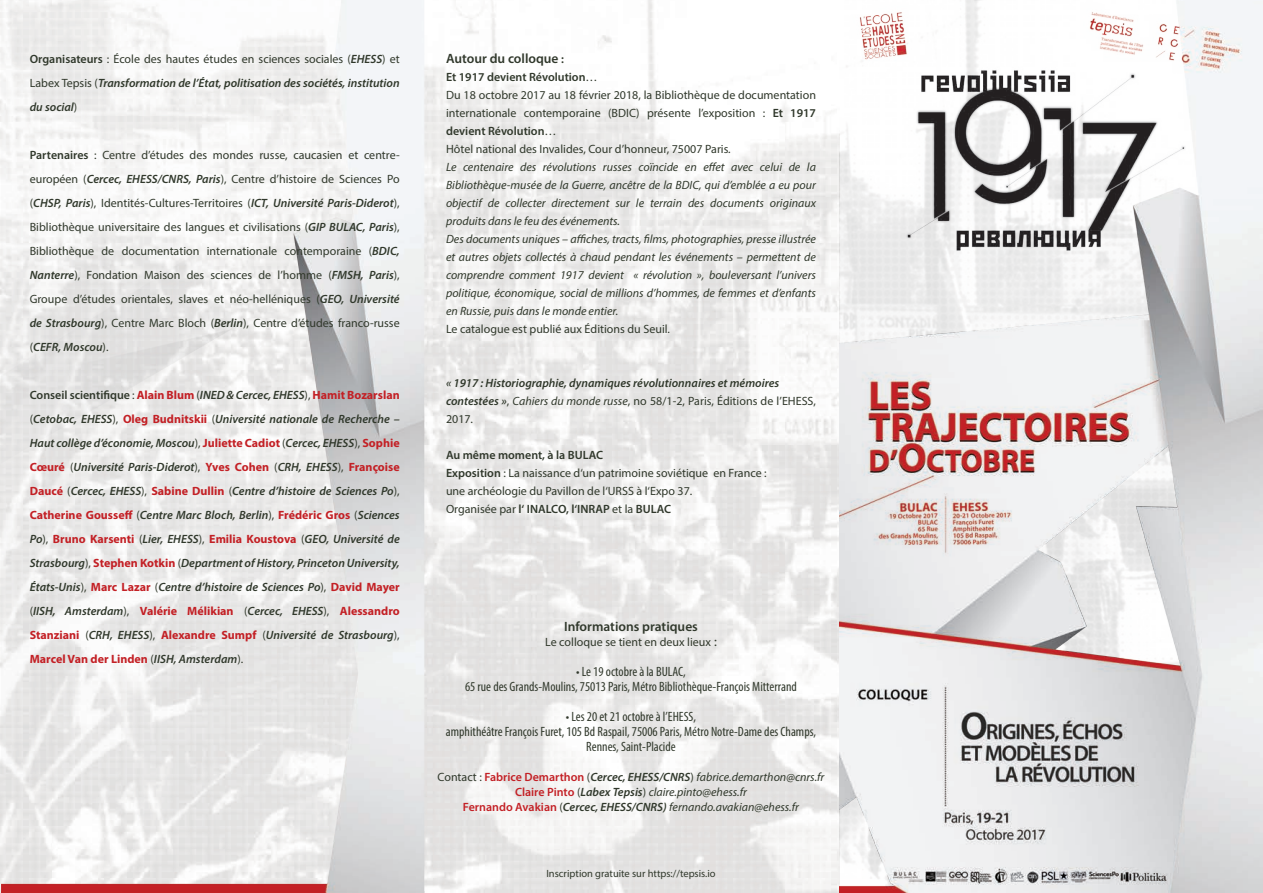
<style>
.page{position:relative;width:1263px;height:893px;background:#fff}
.page>*{position:absolute;margin:0;border:0;box-sizing:border-box;transform-origin:0 0}
.t1{font:condensed 13.5px/15px "Myriad Pro";color:#30382b;text-align:center}
.t2{font:600 13.5px "Myriad Pro";color:#30382b}
.t3{font:12px/24px "Myriad Pro";color:#30382b;text-align:justify}
.t4{font:italic 600 12px/24px "Myriad Pro";color:#30382b;text-align:justify}
.t5{font:italic 12px/18px "Myriad Pro";color:#30382b;text-align:justify}
.t6{font:600 12px "Myriad Pro";color:#30382b}
.t7{font:10.5px "Myriad Pro";color:#30382b}
.s1{font-style:normal}
.s2{font-weight:400;font-style:normal}
.s3{font-weight:600}
.s4{font-weight:600;font-style:italic}
.s5{font-weight:700;font-style:normal;color:#c32025}
.s6{font-size:12px}
.s7{font-weight:400}
.s8{font-style:italic}
.s9{font-size:13.5px}
.s10{font-weight:600;font-style:normal;color:#c32025}
</style>
<div class="page">
<img style="left:0;top:0;width:1263px;height:893px">
<img style="left:1px;top:0;width:424px;height:893px">
<img style="left:845px;top:0;width:417px;height:1px">
<p class="t4" style="left:30px;top:47px;width:371px"><span class="s1">Organisateurs</span> <span class="s2">: École des hautes études en sciences sociales (</span>EHESS<span class="s2">) et Labex Tepsis (</span>Transformation de l’État, politisation des sociétés, institution du social<span class="s2">)</span></p>
<p class="t3" style="left:30px;top:143px;width:371px"><span class="s3">Partenaires</span> : Centre d’études des mondes russe, caucasien et centre&shy;européen (<span class="s4">Cercec, EHESS/CNRS, Paris</span>), Centre d’histoire de Sciences Po (<span class="s4">CHSP, Paris</span>), Identités-Cultures-Territoires (<span class="s4">ICT, Université Paris-Diderot</span>), Bibliothèque universitaire des langues et civilisations (<span class="s4">GIP BULAC, Paris</span>), Bibliothèque de documentation internationale contemporaine (<span class="s4">BDIC, Nanterre</span>), Fondation Maison des sciences de l’homme (<span class="s4">FMSH, Paris</span>), Groupe d’études orientales, slaves et néo-helléniques (<span class="s4">GEO, Université de Strasbourg</span>), Centre Marc Bloch (<span class="s4">Berlin</span>), Centre d’études franco-russe (<span class="s4">CEFR, Moscou</span>).</p>
<p class="t4" style="left:30px;top:383px;width:371px"><span class="s1">Conseil scientifique</span> <span class="s2">:</span> <span class="s5">Alain Blum</span> <span class="s2">(</span>INED &amp; Cercec, EHESS<span class="s2">),</span> <span class="s5">Hamit Bozarslan </span><span class="s2">(</span>Cetobac, EHESS<span class="s2">),</span> <span class="s5">Oleg Budnitskii</span> <span class="s2">(</span>Université nationale de Recherche – Haut collège d’économie, Moscou<span class="s2">),</span> <span class="s5">Juliette Cadiot</span> <span class="s2">(</span>Cercec, EHESS<span class="s2">),</span> <span class="s5">Sophie Cœuré</span> <span class="s2">(</span>Université Paris-Diderot<span class="s2">),</span> <span class="s5">Yves Cohen</span> <span class="s2">(</span>CRH, EHESS<span class="s2">),</span> <span class="s5">Françoise Daucé</span> <span class="s2">(</span>Cercec, EHESS<span class="s2">),</span> <span class="s5">Sabine Dullin</span> <span class="s2">(</span>Centre d’histoire de Sciences Po<span class="s2">), </span><span class="s5">Catherine Gousseff</span> <span class="s2">(</span>Centre Marc Bloch, Berlin<span class="s2">),</span> <span class="s5">Frédéric Gros</span> <span class="s2">(</span>Sciences Po<span class="s2">),</span> <span class="s5">Bruno Karsenti</span> <span class="s2">(</span>Lier, EHESS<span class="s2">),</span> <span class="s5">Emilia Koustova</span> <span class="s2">(</span>GEO, Université de Strasbourg<span class="s2">),</span> <span class="s5">Stephen Kotkin</span> <span class="s2">(</span>Department of History, Princeton University, États-Unis<span class="s2">),</span> <span class="s5">Marc Lazar</span> <span class="s2">(</span>Centre d’histoire de Sciences Po<span class="s2">),</span> <span class="s5">David Mayer </span><span class="s2">(</span>IISH, Amsterdam<span class="s2">),</span> <span class="s5">Valérie Mélikian</span> <span class="s2">(</span>Cercec, EHESS<span class="s2">),</span> <span class="s5">Alessandro Stanziani</span> <span class="s2">(</span>CRH, EHESS<span class="s2">),</span> <span class="s5">Alexandre Sumpf</span> <span class="s2">(</span>Université de Strasbourg<span class="s2">), </span><span class="s5">Marcel Van der Linden</span> <span class="s2">(</span>IISH, Amsterdam<span class="s2">).</span></p>
<p class="t2" style="left:446px;top:50px;width:119px">Autour du colloque <span class="s6">:</span></p>
<p class="t6" style="left:446px;top:69px;width:153px">Et 1917 devient Révolution<span class="s7">…</span></p>
<p class="t3" style="left:446px;top:86px;width:371px;line-height:18px">Du 18 octobre 2017 au 18 février 2018, la Bibliothèque de documentation internationale contemporaine (BDIC) présente l’exposition : <span class="s3">Et 1917 devient Révolution</span>…</p>
<p class="t3" style="left:446px;top:137px;width:286px">Hôtel national des Invalides, Cour d’honneur, 75007 Paris<span class="s8">.</span></p>
<p class="t5" style="left:446px;top:158px;width:371px">Le centenaire des révolutions russes coïncide en effet avec celui de la Bibliothèque-musée de la Guerre, ancêtre de la BDIC, qui d’emblée a eu pour objectif de collecter directement sur le terrain des documents originaux produits dans le feu des événements.</p>
<p class="t5" style="left:446px;top:230px;width:371px">Des documents uniques – affiches, tracts, films, photographies, presse illustrée et autres objets collectés à chaud pendant les événements – permettent de comprendre comment 1917 devient « révolution », bouleversant l’univers politique, économique, social de millions d’hommes, de femmes et d’enfants en Russie, puis dans le monde entier.</p>
<p class="t3" style="left:446px;top:317px;width:226px">Le catalogue est publié aux Éditions du Seuil<span class="s8">.</span></p>
<p class="t4" style="left:446px;top:371px;width:335px">« 1917 : Historiographie, dynamiques révolutionnaires et mémoires</p>
<p class="t3" style="left:446px;top:392px;width:371px;line-height:18px"><span class="s4">contestées »</span>, <span class="s8">Cahiers du monde russe</span>, no 58/1-2, Paris, Éditions de l’EHESS,<br>2017.</p>
<p class="t6" style="left:446px;top:447px;width:159px">Au même moment, à la BULAC</p>
<p class="t3" style="left:446px;top:461px;width:322px"><span class="s3">Exposition</span> : La naissance d‘un patrimoine soviétique en France :</p>
<p class="t3" style="left:446px;top:479px;width:248px">une archéologie du Pavillon de l‘URSS à l‘Expo 37.</p>
<p class="t6" style="left:446px;top:501px;width:227px"><span class="s7">Organisée par</span> l‘ INALCO, l‘INRAP <span class="s7">et la</span> BULAC</p>
<p class="t2" style="left:564px;top:618px;width:135px">Informations pratiques</p>
<p class="t3" style="left:545px;top:630px;width:173px">Le colloque se tient en deux lieux <span class="s9">:</span></p>
<p class="t1" style="left:576px;top:664px;width:111px">• Le 19 octobre à la BULAC,</p>
<p class="t1" style="left:465px;top:679px;width:333px">65 rue des Grands-Moulins, 75013 Paris, Métro Bibliothèque-François Mitterrand</p>
<p class="t1" style="left:566px;top:709px;width:132px">• Les 20 et 21 octobre à l’EHESS,</p>
<p class="t1" style="left:446px;top:724px;width:372px">amphithéâtre François Furet, 105 Bd Raspail, 75006 Paris, Métro Notre-Dame des Champs,<br>Rennes, Saint-Placide</p>
<p class="t5" style="left:438px;top:769px;width:388px;line-height:15px;text-align:center"><span class="s1">Contact :</span> <span class="s10">Fabrice Demarthon</span> <span class="s1">(</span><span class="s3">Cercec, EHESS/CNRS</span><span class="s1">)</span> fabrice.demarthon@cnrs.fr<br><span class="s10">Claire Pinto</span> <span class="s1">(</span><span class="s3">Labex Tepsis</span><span class="s1">)</span> claire.pinto@ehess.fr</p>
<p class="t5" style="left:463px;top:798px;width:338px"><span class="s10">Fernando Avakian</span> <span class="s1">(</span><span class="s3">Cercec, EHESS/CNRS)</span> fernando.avakian@ehess.fr</p>
<p class="t7" style="left:546px;top:867px;width:171px">Inscription gratuite sur https://tepsis.io</p>
</div>
